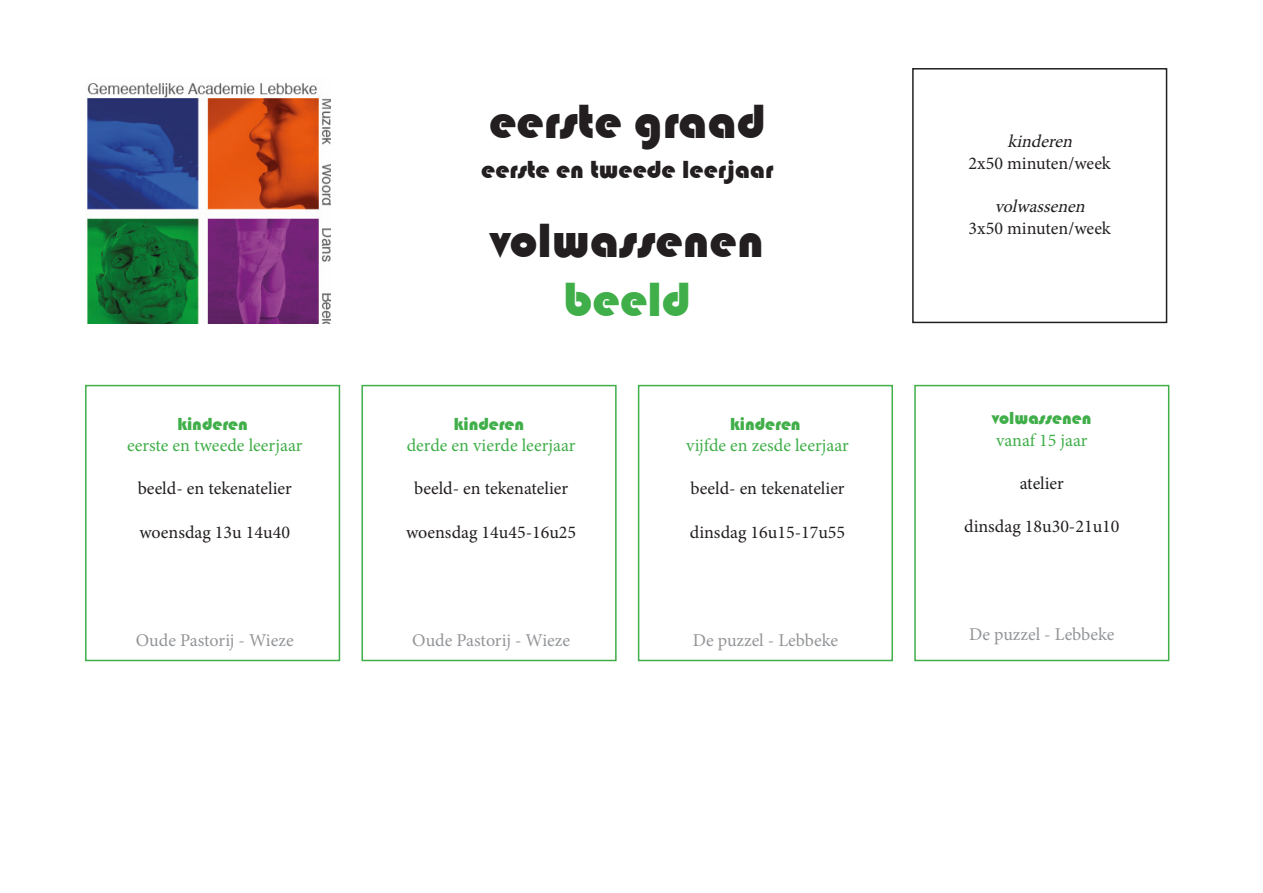
<style>
.page{position:relative;width:1263px;height:893px;background:#fff}
.page>*{position:absolute;margin:0;border:0;box-sizing:border-box;transform-origin:0 0}
.t1{font:49.5px "Bauhaus 93";color:#231f20}
.t2{font:49.5px "Bauhaus 93";color:#40ae49}
.t3{font:25.5px "Bauhaus 93";color:#231f20}
.t4{font:18px "Minion Pro";color:#231f20}
.t5{font:18px "Minion Pro";color:#40ae49}
.t6{font:18px "Minion Pro";color:#939598}
.t7{font:18px "Bauhaus 93";color:#40ae49}
.t8{font:italic 18px "Minion Pro";color:#231f20}
</style>
<div class="page">
<div style="left:914px;top:385px;width:255px;height:276px;border:2px solid #40ae49"></div>
<div style="left:912px;top:68px;width:255px;height:255px;border:2px solid #231f20"></div>
<img style="left:87px;top:83px;width:244px;height:240px">
<div style="left:85px;top:385px;width:255px;height:276px;border:2px solid #40ae49"></div>
<div style="left:361px;top:385px;width:256px;height:276px;border:2px solid #40ae49"></div>
<div style="left:638px;top:385px;width:255px;height:276px;border:2px solid #40ae49"></div>
<p class="t7" style="left:177px;top:413px;width:72px">kinderen</p>
<p class="t5" style="left:127px;top:433px;width:177px">eerste en tweede leerjaar</p>
<p class="t4" style="left:138px;top:476px;width:156px">beeld- en tekenatelier</p>
<p class="t4" style="left:139px;top:520px;width:152px">woensdag 13u 14u40</p>
<p class="t6" style="left:136px;top:628px;width:159px">Oude Pastorij - Wieze</p>
<p class="t1" style="left:489px;top:94px;width:278px">eerste graad</p>
<p class="t3" style="left:481px;top:155px;width:293px">eerste en tweede leerjaar</p>
<p class="t1" style="left:491px;top:213px;width:275px">volwassenen</p>
<p class="t2" style="left:564px;top:272px;width:128px">beeld</p>
<p class="t7" style="left:454px;top:413px;width:72px">kinderen</p>
<p class="t5" style="left:407px;top:433px;width:170px">derde en vierde leerjaar</p>
<p class="t4" style="left:414px;top:476px;width:156px">beeld- en tekenatelier</p>
<p class="t4" style="left:406px;top:520px;width:172px">woensdag 14u45-16u25</p>
<p class="t6" style="left:412px;top:628px;width:159px">Oude Pastorij - Wieze</p>
<p class="t7" style="left:730px;top:413px;width:72px">kinderen</p>
<p class="t5" style="left:686px;top:433px;width:164px">vijfde en zesde leerjaar</p>
<p class="t4" style="left:690px;top:476px;width:156px">beeld- en tekenatelier</p>
<p class="t4" style="left:690px;top:520px;width:157px">dinsdag 16u15-17u55</p>
<p class="t6" style="left:693px;top:628px;width:147px">De puzzel - Lebbeke</p>
<p class="t8" style="left:1007px;top:130px;width:71px">kinderen</p>
<p class="t4" style="left:969px;top:151px;width:144px">2x50 minuten/week</p>
<p class="t8" style="left:995px;top:194px;width:97px">volwassenen</p>
<p class="t4" style="left:969px;top:216px;width:144px">3x50 minuten/week</p>
<p class="t7" style="left:992px;top:408px;width:101px">volwassenen</p>
<p class="t5" style="left:996px;top:428px;width:93px">vanaf 15 jaar</p>
<p class="t4" style="left:1020px;top:471px;width:46px">atelier</p>
<p class="t4" style="left:964px;top:514px;width:157px">dinsdag 18u30-21u10</p>
<p class="t6" style="left:969px;top:622px;width:147px">De puzzel - Lebbeke</p>
</div>
